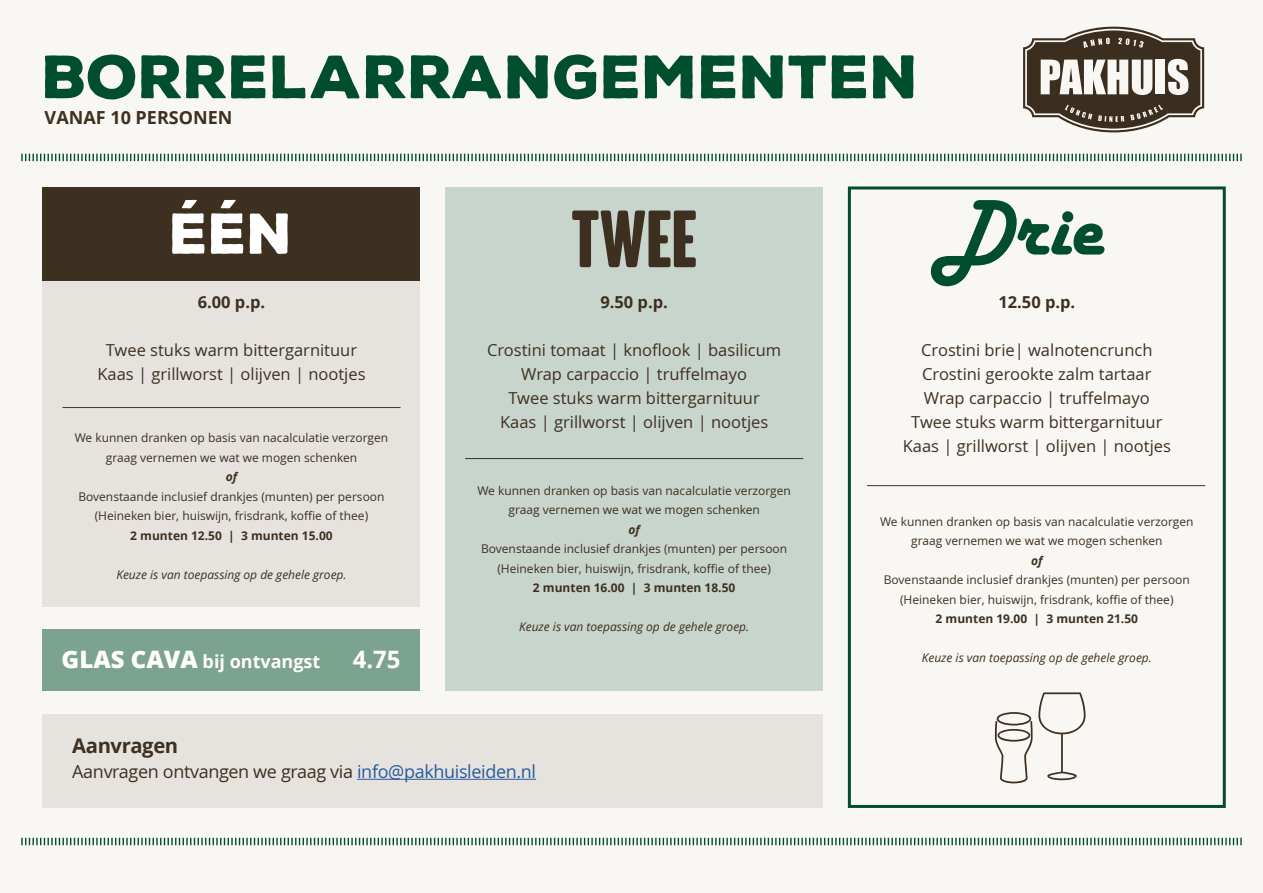
<style>
.page{position:relative;width:1263px;height:893px;background:#f9f7f4}
.page>*{position:absolute;margin:0;border:0;box-sizing:border-box;transform-origin:0 0}
.t1{font:700 117.75px "Cosmopolitan Extras";color:#3e3021}
.t2{font:81.75px "Harlow Solid Plain";color:#004e2d}
.t3{font:700 condensed 78.75px "Coluna Rounded";color:#3e3021}
.t4{font:900 59.25px "Nexa Rust Sans";color:#004e2d}
.t5{font:900 55.5px "Nexa Rust Sans";color:#fff}
.t6{font:800 24px "Open Sans";color:#fff}
.t7{font:700 24px "Open Sans";color:#fff}
.t8{font:700 20.25px "Open Sans";letter-spacing:-.02em;color:#3e3021}
.t9{font:18px "Open Sans";letter-spacing:-.02em;color:#3e3021}
.t10{font:700 18px "Open Sans";color:#3e3021}
.t11{font:700 18px "Open Sans";color:#fff}
.t12{font:16.5px/24px "Open Sans";color:#3e3021;text-align:center}
.t13{font:700 16.5px "Open Sans";color:#3e3021}
.t14{font:12px/19.5px "Open Sans";color:#3e3021;text-align:center}
.t15{font:italic 12px "Open Sans";color:#3e3021}
.t16{font:700 12px "Open Sans";color:#3e3021}
.t17{font:italic 700 12px "Open Sans";color:#3e3021}
.s1{color:#275b9b}
</style>
<div class="page">
<div style="left:43px;top:187px;width:377px;height:420px;background:#e6e3df"></div>
<div style="left:43px;top:187px;width:377px;height:94px;background:#3e3021"></div>
<div style="left:848px;top:186px;width:378px;height:622px;border:3px solid #004e2d"></div>
<svg style="left:1023px;top:27px;width:181px;height:105px"></svg>
<svg style="left:21px;top:153px;width:1221px;height:9px"></svg>
<svg style="left:21px;top:837px;width:1221px;height:9px"></svg>
<div style="left:445px;top:187px;width:378px;height:504px;background:#c8d5cc"></div>
<div style="left:43px;top:629px;width:377px;height:62px;background:#7ca290"></div>
<div style="left:43px;top:714px;width:780px;height:94px;background:#e6e3df"></div>
<hr style="left:62px;top:407px;width:338px;height:1px;background:#3e3021">
<hr style="left:465px;top:458px;width:338px;height:1px;background:#3e3021">
<hr style="left:867px;top:485px;width:338px;height:1px;background:#3e3021">
<hr style="left:357px;top:779px;width:179px;height:1px;background:#275b9b">
<h3 class="t4" style="left:43px;top:37px;width:878px">BORRELARRANGEMENTEN</h3>
<h3 class="t10" style="left:45px;top:105px;width:189px">VANAF 10 PERSONEN</h3>
<h3 class="t5" style="left:170px;top:196px;width:125px">één</h3>
<h3 class="t13" style="left:198px;top:291px;width:69px">6.00 p.p.</h3>
<h3 class="t12" style="left:97px;top:339px;width:270px">Twee stuks warm bittergarnituur<br>Kaas | grillworst | olijven | nootjes</h3>
<p class="t14" style="left:75px;top:429px;width:315px">We kunnen dranken op basis van nacalculatie verzorgen graag vernemen we wat we mogen schenken</p>
<p class="t17" style="left:226px;top:469px;width:13px">of</p>
<p class="t14" style="left:78px;top:487px;width:308px">Bovenstaande inclusief drankjes (munten) per persoon (Heineken bier, huiswijn, frisdrank, koffie of thee)</p>
<p class="t16" style="left:130px;top:527px;width:204px">2 munten 12.50 | 3 munten 15.00</p>
<p class="t15" style="left:116px;top:566px;width:232px">Keuze is van toepassing op de gehele groep.</p>
<h3 class="t3" style="left:571px;top:197px;width:127px">TWEE</h3>
<h2 class="t2" style="left:943px;top:191px;width:163px">Drie</h2>
<h3 class="t13" style="left:600px;top:291px;width:69px">9.50 p.p.</h3>
<h3 class="t12" style="left:487px;top:339px;width:296px">Crostini tomaat | knoflook | basilicum Wrap carpaccio | truffelmayo<br>Twee stuks warm bittergarnituur<br>Kaas | grillworst | olijven | nootjes</h3>
<p class="t14" style="left:477px;top:481px;width:315px">We kunnen dranken op basis van nacalculatie verzorgen graag vernemen we wat we mogen schenken</p>
<p class="t17" style="left:628px;top:521px;width:13px">of</p>
<p class="t14" style="left:481px;top:539px;width:308px">Bovenstaande inclusief drankjes (munten) per persoon (Heineken bier, huiswijn, frisdrank, koffie of thee)</p>
<p class="t16" style="left:533px;top:580px;width:204px">2 munten 16.00 | 3 munten 18.50</p>
<p class="t15" style="left:519px;top:619px;width:232px">Keuze is van toepassing op de gehele groep.</p>
<h3 class="t13" style="left:998px;top:291px;width:78px">12.50 p.p.</h3>
<h3 class="t12" style="left:903px;top:339px;width:270px">Crostini brie| walnotencrunch<br>Crostini gerookte zalm tartaar<br>Wrap carpaccio | truffelmayo<br>Twee stuks warm bittergarnituur<br>Kaas | grillworst | olijven | nootjes</h3>
<p class="t14" style="left:880px;top:512px;width:315px">We kunnen dranken op basis van nacalculatie verzorgen graag vernemen we wat we mogen schenken</p>
<p class="t17" style="left:1031px;top:552px;width:13px">of</p>
<p class="t14" style="left:884px;top:570px;width:308px">Bovenstaande inclusief drankjes (munten) per persoon (Heineken bier, huiswijn, frisdrank, koffie of thee)</p>
<p class="t16" style="left:936px;top:610px;width:204px">2 munten 19.00 | 3 munten 21.50</p>
<h3 class="t6" style="left:62px;top:641px;width:138px">GLAS CAVA</h3>
<p class="t15" style="left:922px;top:650px;width:232px">Keuze is van toepassing op de gehele groep.</p>
<h3 class="t11" style="left:203px;top:649px;width:119px">bij ontvangst</h3>
<h3 class="t7" style="left:353px;top:642px;width:49px">4.75</h3>
<h3 class="t8" style="left:72px;top:731px;width:107px">Aanvragen</h3>
<h3 class="t9" style="left:72px;top:761px;width:465px">Aanvragen ontvangen we graag via <span class="s1">info@pakhuisleiden.nl</span></h3>
<h1 class="t1" style="left:992px;top:665px;width:98px">1?</h1>
</div>
